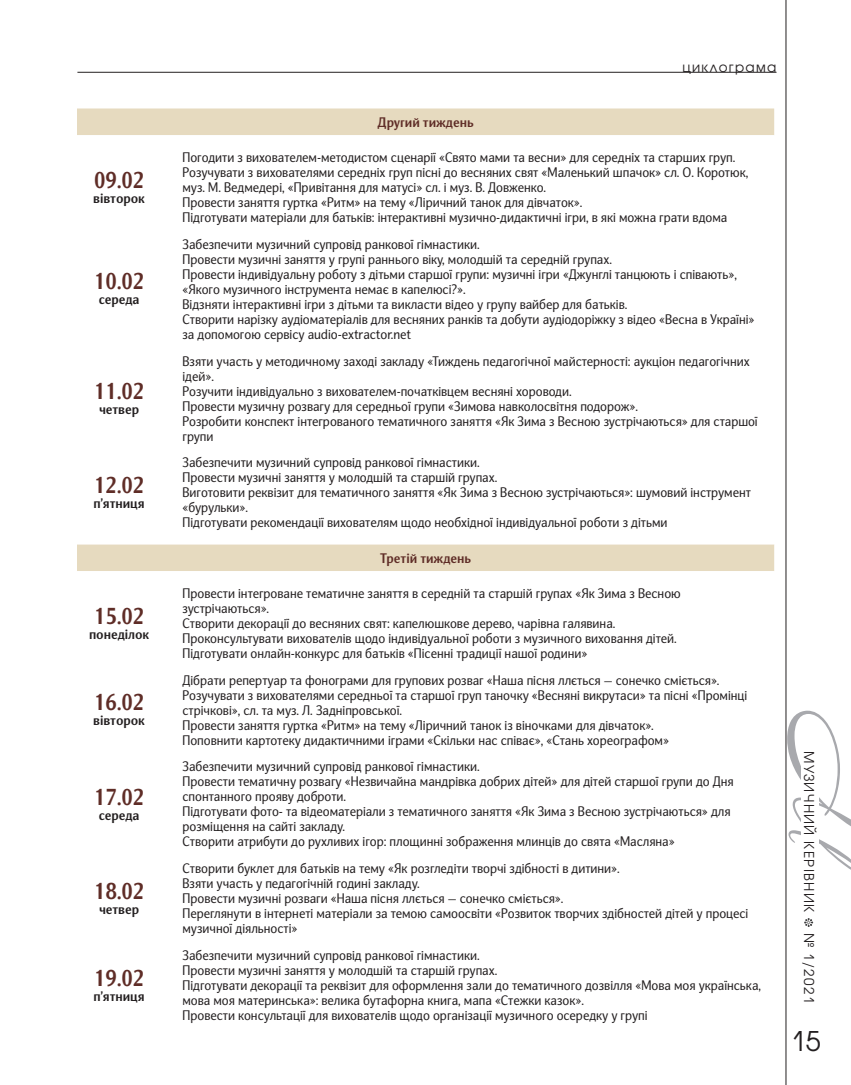
<style>
.page{position:relative;width:851px;height:1085px;background:#fff}
.page>*{position:absolute;margin:0;border:0;box-sizing:border-box;transform-origin:0 0}
.t1{font:27px "Avant Garde Gothic C";color:#231f20}
.t2{font:700 22.5px "Nat Grotesk";color:#5f2d27}
.t3{font:13.5px/15px "Nat Grotesk";color:#231f20}
.t4{font:700 13.5px "Nat Grotesk";color:#231f20}
.t5{font:13.5px "Avant Garde Gothic C";letter-spacing:.1em;color:#231f20}
.t6{font:700 13.5px "Nat Grotesk";color:#5f2d27}
</style>
<div class="page">
<svg style="left:787px;top:710px;width:63px;height:159px"></svg>
<div style="left:800px;top:739px;width:17px;height:263px;background:#fff"></div>
<svg style="left:804px;top:918px;width:9px;height:8px"></svg>
<hr style="left:785px;top:0;width:1px;height:1084px;background:#231f20">
<hr style="left:77px;top:72px;width:699px;height:1px;background:#231f20">
<div style="left:77px;top:108px;width:697px;height:463px;background:#e6dabf"></div>
<svg style="left:77px;top:135px;width:697px;height:409px"></svg>
<h2 class="t2" style="left:94px;top:165px;width:52px">09.02</h2>
<p class="t4" style="left:93px;top:189px;width:53px">вівторок</p>
<h2 class="t2" style="left:94px;top:267px;width:52px">10.02</h2>
<p class="t4" style="left:99px;top:291px;width:42px">середа</p>
<h2 class="t2" style="left:94px;top:376px;width:52px">11.02</h2>
<p class="t4" style="left:99px;top:400px;width:42px">четвер</p>
<h2 class="t2" style="left:94px;top:470px;width:52px">12.02</h2>
<p class="t4" style="left:93px;top:494px;width:53px">пʼятниця</p>
<h2 class="t2" style="left:94px;top:601px;width:52px">15.02</h2>
<p class="t4" style="left:89px;top:625px;width:62px">понеділок</p>
<h2 class="t2" style="left:94px;top:688px;width:52px">16.02</h2>
<p class="t4" style="left:93px;top:711px;width:53px">вівторок</p>
<h2 class="t2" style="left:94px;top:782px;width:52px">17.02</h2>
<p class="t4" style="left:99px;top:806px;width:42px">середа</p>
<h2 class="t2" style="left:94px;top:876px;width:52px">18.02</h2>
<p class="t4" style="left:99px;top:900px;width:42px">четвер</p>
<h2 class="t2" style="left:94px;top:963px;width:52px">19.02</h2>
<p class="t4" style="left:93px;top:987px;width:53px">пʼятниця</p>
<p class="t6" style="left:377px;top:113px;width:98px">Другий тиждень</p>
<p class="t5" style="left:682px;top:59px;width:96px">циклограма</p>
<p class="t3" style="left:182px;top:150px;width:567px">Погодити з вихователем-методистом сценарії «Свято мами та весни» для середніх та старших груп.<br>Розучувати з вихователями середніх груп пісні до весняних свят «Маленький шпачок» сл. О. Коротюк, муз. М. Ведмедері, «Привітання для матусі» сл. і муз. В. Довженко.<br>Провести заняття гуртка «Ритм» на тему «Ліричний танок для дівчаток».<br>Підготувати матеріали для батьків: інтерактивні музично-дидактичні ігри, в які можна грати вдома</p>
<p class="t3" style="left:182px;top:237px;width:573px">Забезпечити музичний супровід ранкової гімнастики.<br>Провести музичні заняття у групі раннього віку, молодшій та середній групах.<br>Провести індивідуальну роботу з дітьми старшої групи: музичні ігри «Джунглі танцюють і співають», «Якого музичного інструмента немає в капелюсі?».<br>Відзняти інтерактивні ігри з дітьми та викласти відео у групу вайбер для батьків.<br>Створити нарізку аудіоматеріалів для весняних ранків та добути аудіодоріжку з відео «Весна в Україні» за допомогою сервісу audio-extractor.net</p>
<p class="t3" style="left:182px;top:354px;width:576px">Взяти участь у методичному заході закладу «Тиждень педагогічної майстерності: аукціон педагогічних ідей».<br>Розучити індивідуально з вихователем-початківцем весняні хороводи.<br>Провести музичну розвагу для середньої групи «Зимова навколосвітня подорож».<br>Розробити конспект інтегрованого тематичного заняття «Як Зима з Весною зустрічаються» для старшої групи</p>
<p class="t3" style="left:182px;top:455px;width:570px">Забезпечити музичний супровід ранкової гімнастики.<br>Провести музичні заняття у молодшій та старшій групах.<br>Виготовити реквізит для тематичного заняття «Як Зима з Весною зустрічаються»: шумовий інструмент «бурульки».<br>Підготувати рекомендації вихователям щодо необхідної індивідуальної роботи з дітьми</p>
<p class="t6" style="left:380px;top:549px;width:93px">Третій тиждень</p>
<p class="t3" style="left:182px;top:586px;width:499px">Провести інтегроване тематичне заняття в середній та старшій групах «Як Зима з Весною зустрічаються».<br>Створити декорації до весняних свят: капелюшкове дерево, чарівна галявина.<br>Проконсультувати вихователів щодо індивідуальної роботи з музичного виховання дітей.<br>Підготувати онлайн-конкурс для батьків «Пісенні традиції нашої родини»</p>
<p class="t3" style="left:182px;top:673px;width:566px">Дібрати репертуар та фонограми для групових розваг «Наша пісня ллється — сонечко сміється».<br>Розучувати з вихователями середньої та старшої груп таночку «Весняні викрутаси» та пісні «Промінці стрічкові», сл. та муз. Л. Задніпровської.<br>Провести заняття гуртка «Ритм» на тему «Ліричний танок із віночками для дівчаток».<br>Поповнити картотеку дидактичними іграми «Скільки нас співає», «Стань хореографом»</p>
<p class="t3" style="left:182px;top:759px;width:552px">Забезпечити музичний супровід ранкової гімнастики.<br>Провести тематичну розвагу «Незвичайна мандрівка добрих дітей» для дітей старшої групи до Дня спонтанного прояву доброти.<br>Підготувати фото- та відеоматеріали з тематичного заняття «Як Зима з Весною зустрічаються» для розміщення на сайті закладу.<br>Створити атрибути до рухливих ігор: площинні зображення млинців до свята «Масляна»</p>
<p class="t3" style="left:182px;top:861px;width:567px">Створити буклет для батьків на тему «Як розгледіти творчі здібності в дитини».<br>Взяти участь у педагогічній годині закладу.<br>Провести музичні розваги «Наша пісня ллється — сонечко сміється».<br>Переглянути в інтернеті матеріали за темою самоосвіти «Розвиток творчих здібностей дітей у процесі музичної діяльності»</p>
<p class="t3" style="left:182px;top:948px;width:580px">Забезпечити музичний супровід ранкової гімнастики.<br>Провести музичні заняття у молодшій та старшій групах.<br>Підготувати декорації та реквізит для оформлення зали до тематичного дозвілля «Мова моя українська, мова моя материнська»: велика бутафорна книга, мапа «Стежки казок».<br>Провести консультації для вихователів щодо організації музичного осередку у групі</p>
<p class="t5" style="left:816px;top:750px;width:163px;rotate:90deg">Музичний керівник</p>
<p class="t5" style="left:816px;top:932px;width:72px;rotate:90deg">№ 1/2021</p>
<h1 class="t1" style="left:790px;top:1024px;width:31px">15</h1>
</div>
